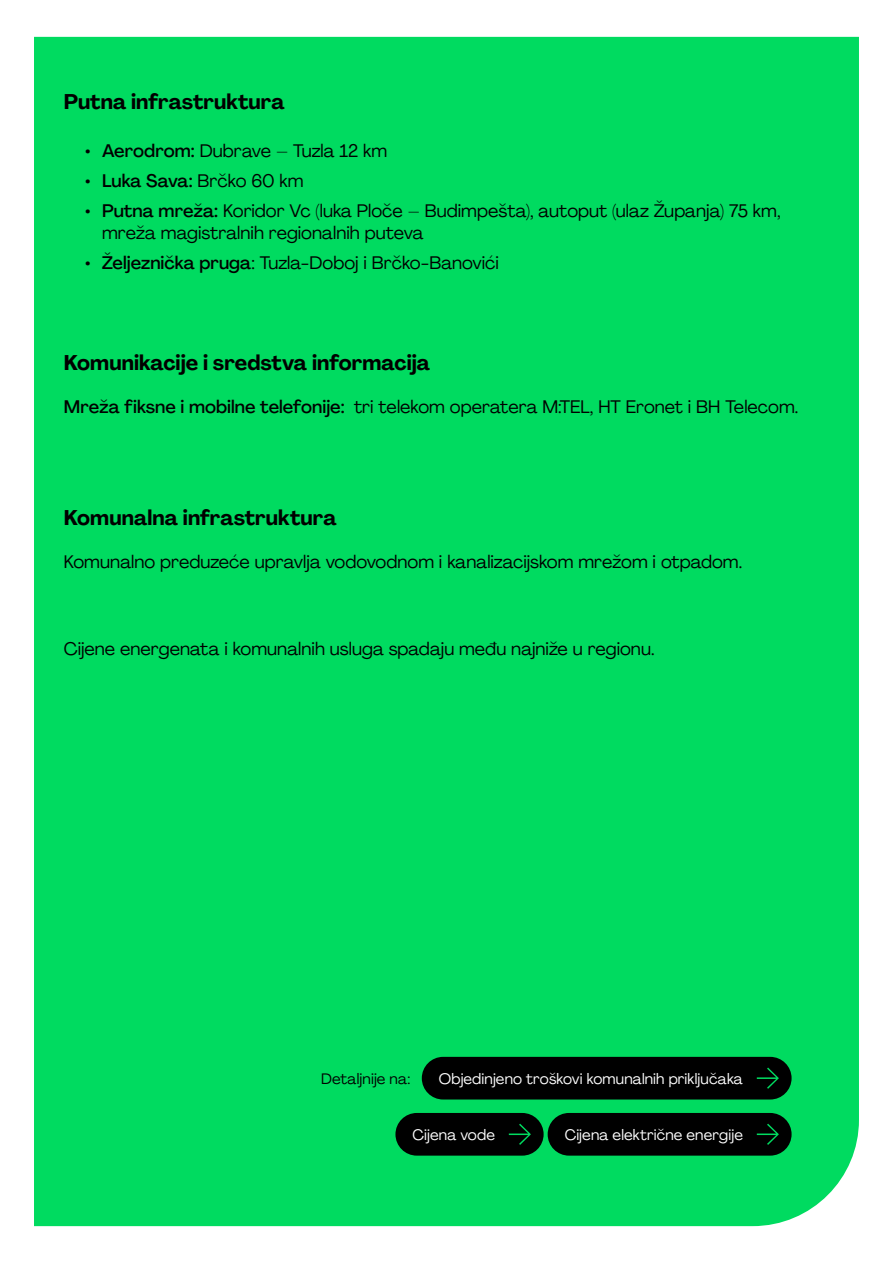
<style>
.page{position:relative;width:893px;height:1263px;background:#fff}
.page>*{position:absolute;margin:0;border:0;box-sizing:border-box;transform-origin:0 0}
.t1{font:700 21px "Agrandir";color:#000}
.t2{font:18px/21.6px "Agrandir";letter-spacing:.005em;color:#000}
.t3{font:500 18px "Agrandir";letter-spacing:-.005em;color:#000}
.t4{font:15px "Agrandir";letter-spacing:.01em;color:#fff}
.t5{font:15px "Agrandir";letter-spacing:.01em;color:#000}
.s1{font-weight:500}
.s2{font-weight:400}
</style>
<div class="page">
<div style="left:34px;top:37px;width:825px;height:1189px;background:#00db60"></div>
<div style="left:548px;top:1113px;width:244px;height:42px;background:#000;border-radius:21px"></div>
<svg style="left:757px;top:1124px;width:22px;height:21px"></svg>
<div style="left:422px;top:1057px;width:370px;height:42px;background:#000;border-radius:21px"></div>
<svg style="left:757px;top:1067px;width:22px;height:22px"></svg>
<div style="left:395px;top:1113px;width:149px;height:42px;background:#000;border-radius:21px"></div>
<svg style="left:509px;top:1124px;width:22px;height:21px"></svg>
<p class="t1" style="left:64px;top:89px;width:223px">Putna infrastruktura</p>
<p class="t2" style="left:85px;top:139px;width:304px"><span class="s1">• Aerodrom:</span> Dubrave – Tuzla 12 km</p>
<p class="t3" style="left:85px;top:169px;width:220px">• Luka Sava: <span class="s2">Brčko 60 km</span></p>
<p class="t2" style="left:102px;top:200px;width:680px;text-indent:-17px"><span class="s1">• Putna mreža:</span> Koridor Vc (luka Ploče – Budimpešta), autoput (ulaz Županja) 75 km, mreža magistralnih regionalnih puteva</p>
<p class="t2" style="left:85px;top:251px;width:415px"><span class="s1">• Željeznička pruga</span>: Tuzla-Doboj i Brčko-Banovići</p>
<p class="t1" style="left:64px;top:350px;width:368px">Komunikacije i sredstva informacija</p>
<p class="t2" style="left:64px;top:396px;width:736px"><span class="s1">Mreža fiksne i mobilne telefonije:</span> tri telekom operatera M:TEL, HT Eronet i BH Telecom.</p>
<p class="t1" style="left:64px;top:505px;width:274px">Komunalna infrastruktura</p>
<p class="t2" style="left:64px;top:551px;width:680px">Komunalno preduzeće upravlja vodovodnom i kanalizacijskom mrežom i otpadom.</p>
<p class="t2" style="left:64px;top:637px;width:592px">Cijene energenata i komunalnih usluga spadaju među najniže u regionu.</p>
<p class="t5" style="left:321px;top:1069px;width:91px">Detaljnije na:</p>
<p class="t4" style="left:439px;top:1069px;width:306px">Objedinjeno troškovi komunalnih priključaka</p>
<p class="t4" style="left:412px;top:1125px;width:84px">Cijena vode</p>
<p class="t4" style="left:565px;top:1125px;width:180px">Cijena električne energije</p>
</div>
